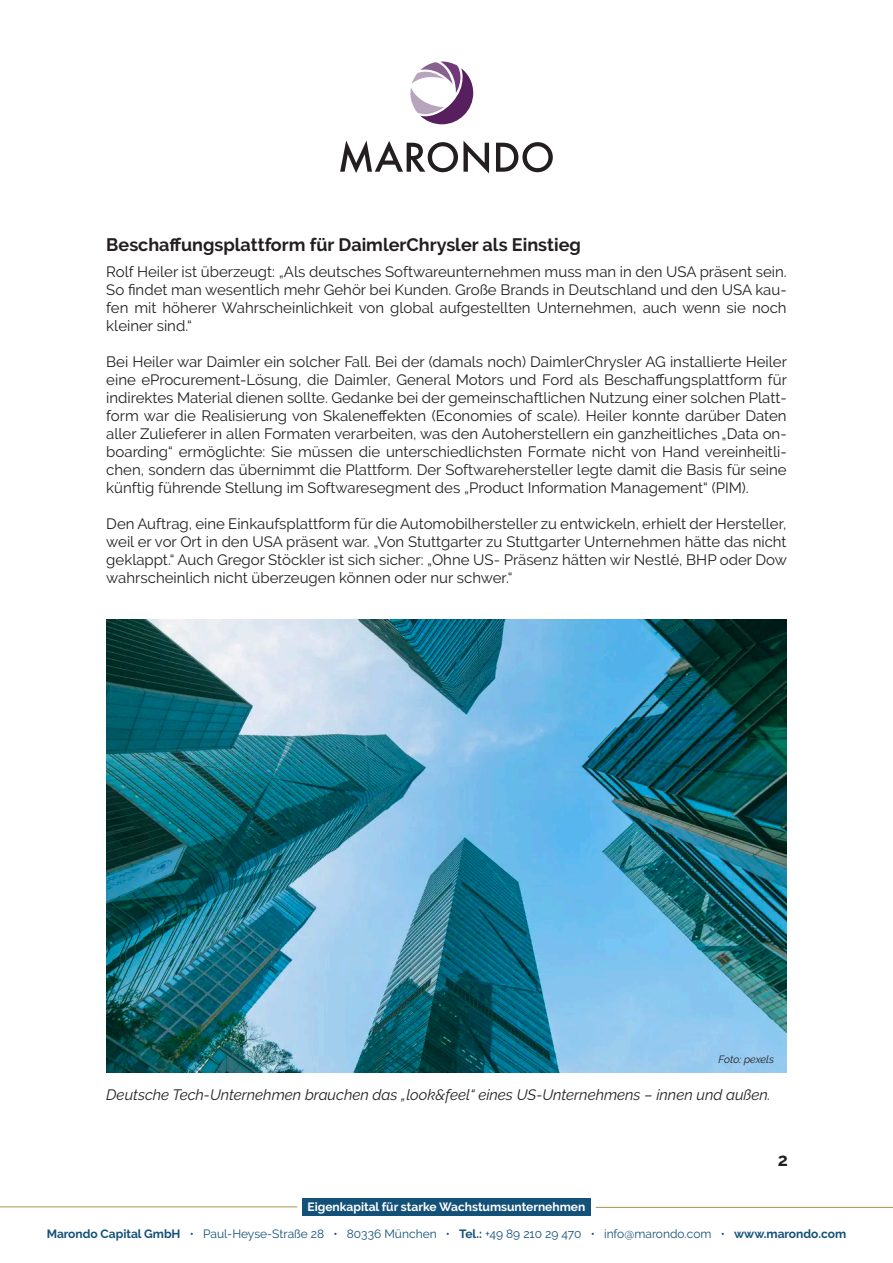
<style>
.page{position:relative;width:893px;height:1263px;background:#fff}
.page>*{position:absolute;margin:0;border:0;box-sizing:border-box;transform-origin:0 0}
.t1{font:700 18px "Raleway";color:#231f20}
.t2{font:15px/18px "Raleway";color:#231f20;text-align:justify}
.t3{font:italic 15px "Raleway";color:#231f20}
.t4{font:12px "Raleway";color:#145178}
.t5{font:700 12px "Raleway";color:#fff}
.t6{font:italic 10.5px "Raleway";letter-spacing:-.005em;color:#231f20}
.s1{font-weight:700}
</style>
<div class="page">
<div style="left:302px;top:1199px;width:289px;height:17px;background:#145178"></div>
<hr style="left:596px;top:1207px;width:297px;height:1px;background:#ad914f">
<hr style="left:0;top:1206px;width:297px;height:1px;background:#ad914f">
<svg style="left:340px;top:141px;width:149px;height:32px"></svg>
<svg style="left:496px;top:142px;width:57px;height:30px"></svg>
<svg style="left:410px;top:62px;width:63px;height:62px"></svg>
<img style="left:106px;top:620px;width:681px;height:453px">
<p class="t1" style="left:106px;top:234px;width:476px">Beschaffungsplattform für DaimlerChrysler als Einstieg</p>
<p class="t2" style="left:106px;top:263px;width:682px">Rolf Heiler ist überzeugt: „Als deutsches Softwareunternehmen muss man in den USA präsent sein.<br>So findet man wesentlich mehr Gehör bei Kunden. Große Brands in Deutschland und den USA kau&shy;fen mit höherer Wahrscheinlichkeit von global aufgestellten Unternehmen, auch wenn sie noch kleiner sind.“</p>
<p class="t2" style="left:106px;top:353px;width:682px">Bei Heiler war Daimler ein solcher Fall. Bei der (damals noch) DaimlerChrysler AG installierte Heiler eine eProcurement-Lösung, die Daimler, General Motors und Ford als Beschaffungsplattform für indirektes Material dienen sollte. Gedanke bei der gemeinschaftlichen Nutzung einer solchen Platt&shy;form war die Realisierung von Skaleneffekten (Economies of scale). Heiler konnte darüber Daten aller Zulieferer in allen Formaten verarbeiten, was den Autoherstellern ein ganzheitliches „Data on&shy;boarding“ ermöglichte: Sie müssen die unterschiedlichsten Formate nicht von Hand vereinheitli&shy;chen, sondern das übernimmt die Plattform. Der Softwarehersteller legte damit die Basis für seine künftig führende Stellung im Softwaresegment des „Product Information Management“ (PIM).</p>
<p class="t2" style="left:106px;top:515px;width:682px">Den Auftrag, eine Einkaufsplattform für die Automobilhersteller zu entwickeln, erhielt der Hersteller, weil er vor Ort in den USA präsent war. „Von Stuttgarter zu Stuttgarter Unternehmen hätte das nicht geklappt.“ Auch Gregor Stöckler ist sich sicher: „Ohne US- Präsenz hätten wir Nestlé, BHP oder Dow wahrscheinlich nicht überzeugen können oder nur schwer.“</p>
<p class="t6" style="left:719px;top:1053px;width:57px">Foto: pexels</p>
<p class="t3" style="left:106px;top:1086px;width:666px">Deutsche Tech-Unternehmen brauchen das „look&amp;feel“ eines US-Unternehmens – innen und außen.</p>
<p class="t1" style="left:778px;top:1149px;width:12px">2</p>
<p class="t5" style="left:308px;top:1200px;width:279px">Eigenkapital für starke Wachstumsunternehmen</p>
<p class="t4" style="left:47px;top:1227px;width:801px"><span class="s1">Marondo Capital GmbH</span> • Paul-Heyse-Straße 28 • 80336 München • <span class="s1">Tel.:</span> +49 89 210 29 470 • info@marondo.com • <span class="s1">www.marondo.com</span></p>
</div>
